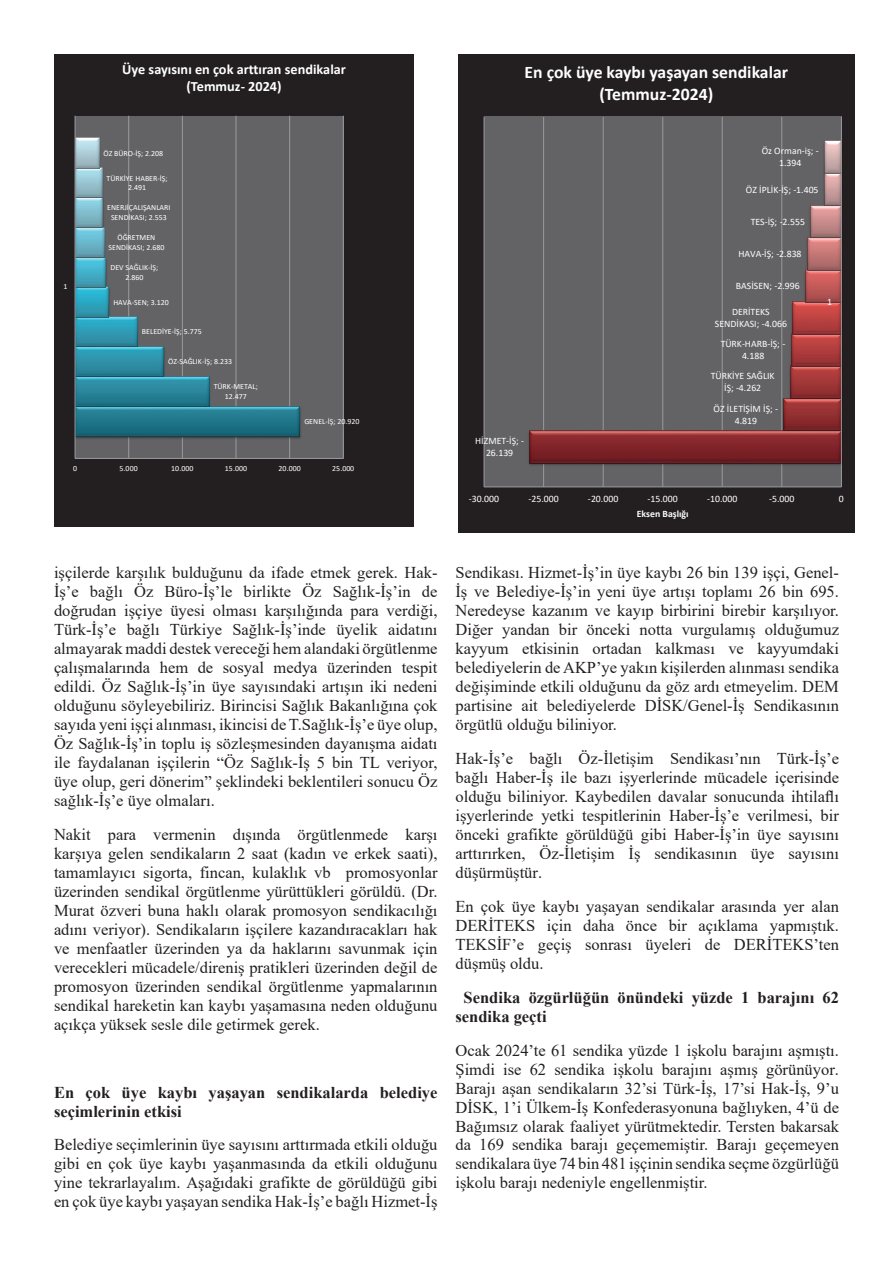
<style>
.page{position:relative;width:893px;height:1263px;background:#fff}
.page>*{position:absolute;margin:0;border:0;box-sizing:border-box;transform-origin:0 0}
.t1{font:700 17.7px/21.6px "Calibri";color:#fff;text-align:center}
.t2{font:16.5px/18.9px "Times New Roman";color:#231f20;text-align:justify}
.t3{font:700 16.5px/18.9px "Times New Roman";color:#231f20}
.t4{font:700 14.1px/17.2px "Calibri";color:#fff;text-align:center}
.t5{font:9.75px/12px "Calibri";color:#fff;text-align:center}
.t6{font:700 9.75px "Calibri";color:#fff}
.t7{font:7.8px/9.6px "Calibri";color:#fff;text-align:center}
</style>
<div class="page">
<div style="left:54px;top:54px;width:360px;height:473px;background:#231f20"></div>
<div style="left:75px;top:116px;width:268px;height:342px;background:#636366"></div>
<hr style="left:128px;top:116px;width:1px;height:342px;background:#989a9d">
<hr style="left:182px;top:116px;width:1px;height:342px;background:#989a9d">
<hr style="left:236px;top:116px;width:1px;height:342px;background:#989a9d">
<hr style="left:289px;top:116px;width:1px;height:342px;background:#989a9d">
<hr style="left:343px;top:116px;width:1px;height:342px;background:#989a9d">
<img style="left:76px;top:405px;width:225px;height:35px">
<img style="left:209px;top:376px;width:3px;height:30px">
<img style="left:164px;top:348px;width:1px;height:28px">
<img style="left:111px;top:316px;width:27px;height:30px">
<img style="left:108px;top:286px;width:3px;height:31px">
<img style="left:106px;top:259px;width:2px;height:28px">
<img style="left:104px;top:231px;width:1px;height:26px">
<img style="left:101px;top:167px;width:2px;height:30px">
<img style="left:76px;top:137px;width:25px;height:31px">
<img style="left:76px;top:406px;width:224px;height:30px">
<img style="left:76px;top:376px;width:133px;height:30px">
<img style="left:76px;top:346px;width:88px;height:31px">
<img style="left:76px;top:317px;width:61px;height:30px">
<img style="left:76px;top:287px;width:33px;height:30px">
<img style="left:76px;top:257px;width:30px;height:30px">
<img style="left:76px;top:197px;width:28px;height:60px">
<img style="left:76px;top:168px;width:26px;height:30px">
<img style="left:76px;top:138px;width:23px;height:30px">
<hr style="left:75px;top:458px;width:268px;height:1px;background:#989a9d">
<hr style="left:75px;top:116px;width:1px;height:342px;background:#989a9d">
<div style="left:458px;top:54px;width:397px;height:478px;background:#231f20"></div>
<div style="left:484px;top:117px;width:357px;height:370px;background:#636366"></div>
<hr style="left:484px;top:117px;width:1px;height:370px;background:#989a9d">
<hr style="left:543px;top:117px;width:1px;height:370px;background:#989a9d">
<hr style="left:603px;top:117px;width:1px;height:370px;background:#989a9d">
<hr style="left:662px;top:117px;width:1px;height:370px;background:#989a9d">
<hr style="left:722px;top:117px;width:1px;height:370px;background:#989a9d">
<hr style="left:781px;top:117px;width:1px;height:370px;background:#989a9d">
<img style="left:529px;top:429px;width:312px;height:39px">
<img style="left:781px;top:397px;width:3px;height:33px">
<img style="left:791px;top:301px;width:11px;height:33px">
<img style="left:810px;top:205px;width:1px;height:32px">
<img style="left:825px;top:140px;width:16px;height:1px">
<img style="left:530px;top:430px;width:311px;height:33px">
<img style="left:784px;top:398px;width:57px;height:33px">
<img style="left:790px;top:334px;width:51px;height:65px">
<img style="left:793px;top:302px;width:48px;height:32px">
<img style="left:805px;top:269px;width:36px;height:33px">
<img style="left:807px;top:237px;width:34px;height:33px">
<img style="left:811px;top:205px;width:30px;height:33px">
<img style="left:824px;top:141px;width:17px;height:65px">
<hr style="left:484px;top:486px;width:357px;height:1px;background:#989a9d">
<hr style="left:841px;top:117px;width:1px;height:370px;background:#989a9d">
<p class="t4" style="left:122px;top:60px;width:225px">Üye sayısını en çok arttıran sendikalar (Temmuz- 2024)</p>
<p class="t7" style="left:103px;top:148px;width:61px">ÖZ BÜRO-İŞ; 2.208</p>
<p class="t7" style="left:107px;top:173px;width:63px">TÜRKİYE HABER-İŞ;<br>2.491</p>
<p class="t7" style="left:107px;top:203px;width:65px">ENERJİÇALIŞANLARI<br>SENDİKASI; 2.553</p>
<p class="t7" style="left:109px;top:233px;width:57px">ÖĞRETMEN<br>SENDİKASI; 2.680</p>
<p class="t7" style="left:64px;top:282px;width:6px">1</p>
<p class="t7" style="left:111px;top:262px;width:49px">DEV SAĞLIK-İŞ;<br>2.860</p>
<p class="t7" style="left:113px;top:297px;width:57px">HAVA-SEN; 3.120</p>
<p class="t7" style="left:142px;top:327px;width:61px">BELEDİYE-İŞ; 5.775</p>
<p class="t7" style="left:168px;top:357px;width:66px">ÖZ-SAĞLIK-İŞ; 8.233</p>
<p class="t7" style="left:214px;top:382px;width:46px">TÜRK-METAL;<br>12.477</p>
<p class="t7" style="left:304px;top:416px;width:57px">GENEL-İŞ; 20.920</p>
<p class="t7" style="left:73px;top:463px;width:6px">0</p>
<p class="t7" style="left:120px;top:463px;width:20px">5.000</p>
<p class="t7" style="left:171px;top:463px;width:24px">10.000</p>
<p class="t7" style="left:225px;top:463px;width:24px">15.000</p>
<p class="t7" style="left:279px;top:463px;width:24px">20.000</p>
<p class="t7" style="left:332px;top:463px;width:24px">25.000</p>
<p class="t1" style="left:525px;top:61px;width:265px">En çok üye kaybı yaşayan sendikalar (Temmuz-2024)</p>
<p class="t5" style="left:762px;top:145px;width:59px">Öz Orman-iş; -<br>1.394</p>
<p class="t5" style="left:746px;top:183px;width:74px">ÖZ İPLİK-İŞ; -1.405</p>
<p class="t5" style="left:751px;top:215px;width:56px">TES-İŞ; -2.555</p>
<p class="t5" style="left:738px;top:247px;width:65px">HAVA-İŞ; -2.838</p>
<p class="t5" style="left:475px;top:434px;width:51px">HİZMET-İŞ; -<br>26.139</p>
<p class="t5" style="left:736px;top:280px;width:65px">BASİSEN; -2.996</p>
<p class="t5" style="left:715px;top:306px;width:74px">DERİTEKS<br>SENDİKASI; -4.066</p>
<p class="t5" style="left:721px;top:338px;width:66px">TÜRK-HARB-İŞ; -<br>4.188</p>
<p class="t5" style="left:711px;top:369px;width:65px">TÜRKİYE SAĞLIK<br>İŞ; -4.262</p>
<p class="t5" style="left:714px;top:402px;width:66px">ÖZ İLETİŞİM İŞ; -<br>4.819</p>
<p class="t5" style="left:827px;top:295px;width:6px">1</p>
<p class="t5" style="left:469px;top:493px;width:32px">-30.000</p>
<p class="t5" style="left:528px;top:493px;width:32px">-25.000</p>
<p class="t5" style="left:588px;top:493px;width:32px">-20.000</p>
<p class="t5" style="left:647px;top:493px;width:32px">-15.000</p>
<p class="t5" style="left:707px;top:493px;width:32px">-10.000</p>
<p class="t5" style="left:769px;top:493px;width:27px">-5.000</p>
<p class="t5" style="left:839px;top:493px;width:6px">0</p>
<p class="t6" style="left:637px;top:507px;width:53px">Eksen Başlığı</p>
<p class="t2" style="left:54px;top:563px;width:385px">işçilerde karşılık bulduğunu da ifade etmek gerek. Hak-İş’e bağlı Öz Büro-İş’le birlikte Öz Sağlık-İş’in de doğrudan işçiye üyesi olması karşılığında para verdiği, Türk-İş’e bağlı Türkiye Sağlık-İş’inde üyelik aidatını almayarak maddi destek vereceği hem alandaki örgütlenme çalışmalarında hem de sosyal medya üzerinden tespit edildi. Öz Sağlık-İş’in üye sayısındaki artışın iki nedeni olduğunu söyleyebiliriz. Birincisi Sağlık Bakanlığına çok sayıda yeni işçi alınması, ikincisi de T.Sağlık-İş’e üye olup, Öz Sağlık-İş’in toplu iş sözleşmesinden dayanışma aidatı ile faydalanan işçilerin “Öz Sağlık-İş 5 bin TL veriyor, üye olup, geri dönerim” şeklindeki beklentileri sonucu Öz sağlık-İş’e üye olmaları.</p>
<p class="t2" style="left:54px;top:824px;width:385px">Nakit para vermenin dışında örgütlenmede karşı karşıya gelen sendikaların 2 saat (kadın ve erkek saati), tamamlayıcı sigorta, fincan, kulaklık vb promosyonlar üzerinden sendikal örgütlenme yürüttükleri görüldü. (Dr.<br>Murat özveri buna haklı olarak promosyon sendikacılığı adını veriyor). Sendikaların işçilere kazandıracakları hak ve menfaatler üzerinden ya da haklarını savunmak için verecekleri mücadele/direniş pratikleri üzerinden değil de promosyon üzerinden sendikal örgütlenme yapmalarının sendikal hareketin kan kaybı yaşamasına neden olduğunu açıkça yüksek sesle dile getirmek gerek.</p>
<p class="t3" style="left:54px;top:1082px;width:385px">En çok üye kaybı yaşayan sendikalarda belediye seçimlerinin etkisi</p>
<p class="t2" style="left:54px;top:1135px;width:385px">Belediye seçimlerinin üye sayısını arttırmada etkili olduğu gibi en çok üye kaybı yaşanmasında da etkili olduğunu yine tekrarlayalım. Aşağıdaki grafikte de görüldüğü gibi en çok üye kaybı yaşayan sendika Hak-İş’e bağlı Hizmet-İş</p>
<p class="t2" style="left:455px;top:563px;width:385px">Sendikası. Hizmet-İş’in üye kaybı 26 bin 139 işçi, Genel-İş ve Belediye-İş’in yeni üye artışı toplamı 26 bin 695.<br>Neredeyse kazanım ve kayıp birbirini birebir karşılıyor.<br>Diğer yandan bir önceki notta vurgulamış olduğumuz kayyum etkisinin ortadan kalkması ve kayyumdaki belediyelerin de AKP’ye yakın kişilerden alınması sendika değişiminde etkili olduğunu da göz ardı etmeyelim. DEM partisine ait belediyelerde DİSK/Genel-İş Sendikasının örgütlü olduğu biliniyor.</p>
<p class="t2" style="left:455px;top:748px;width:385px">Hak-İş’e bağlı Öz-İletişim Sendikası’nın Türk-İş’e bağlı Haber-İş ile bazı işyerlerinde mücadele içerisinde olduğu biliniyor. Kaybedilen davalar sonucunda ihtilaflı işyerlerinde yetki tespitlerinin Haber-İş’e verilmesi, bir önceki grafikte görüldüğü gibi Haber-İş’in üye sayısını arttırırken, Öz-İletişim İş sendikasının üye sayısını düşürmüştür.</p>
<p class="t2" style="left:455px;top:896px;width:385px">En çok üye kaybı yaşayan sendikalar arasında yer alan DERİTEKS için daha önce bir açıklama yapmıştık.<br>TEKSİF’e geçiş sonrası üyeleri de DERİTEKS’ten düşmüş oldu.</p>
<p class="t3" style="left:455px;top:987px;width:385px;text-indent:8px">Sendika özgürlüğün önündeki yüzde 1 barajını 62 sendika geçti</p>
<p class="t2" style="left:455px;top:1040px;width:385px">Ocak 2024’te 61 sendika yüzde 1 işkolu barajını aşmıştı.<br>Şimdi ise 62 sendika işkolu barajını aşmış görünüyor.<br>Barajı aşan sendikaların 32’si Türk-İş, 17’si Hak-İş, 9’u DİSK, 1’i Ülkem-İş Konfederasyonuna bağlıyken, 4’ü de Bağımsız olarak faaliyet yürütmektedir. Tersten bakarsak da 169 sendika barajı geçememiştir. Barajı geçemeyen sendikalara üye 74 bin 481 işçinin sendika seçme özgürlüğü işkolu barajı nedeniyle engellenmiştir.</p>
</div>
